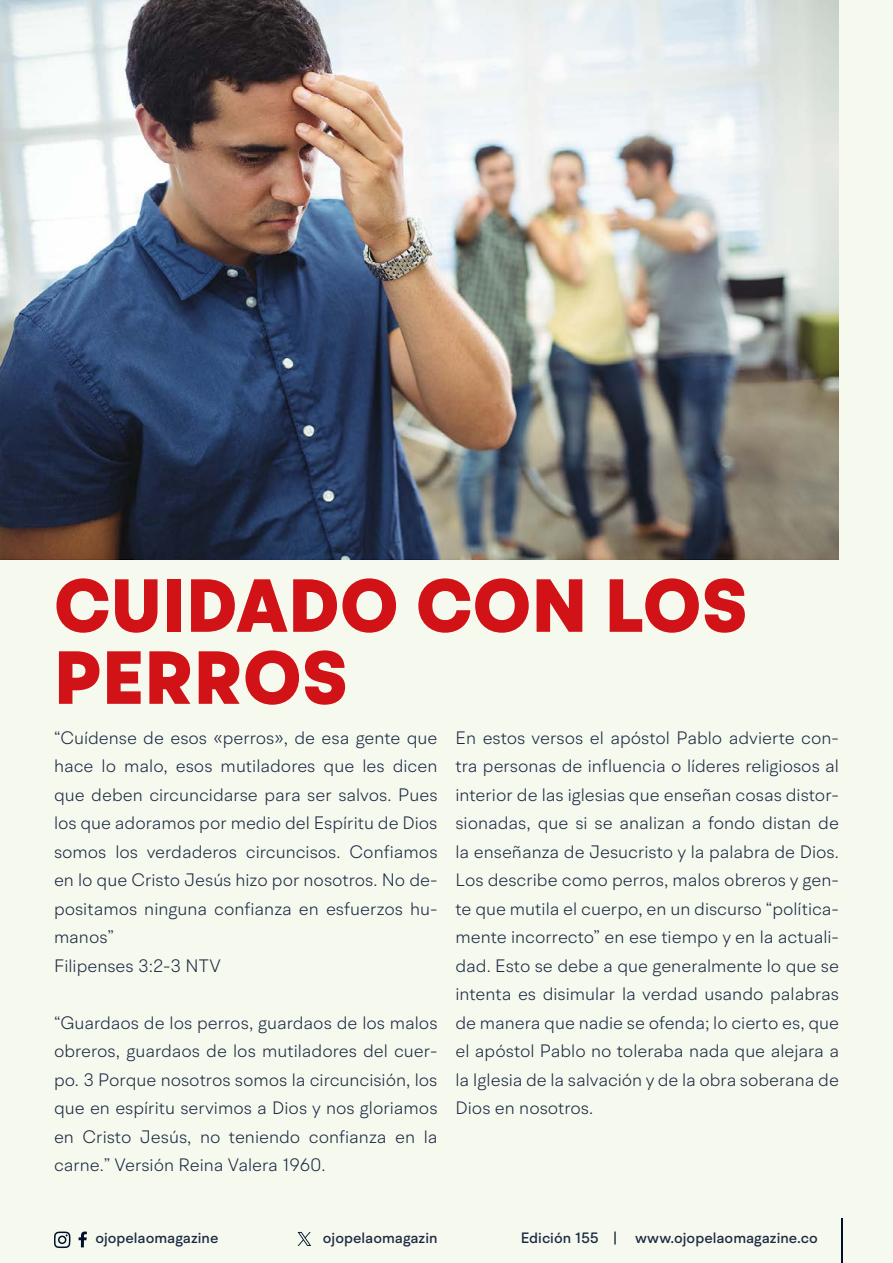
<style>
.page{position:relative;width:893px;height:1263px;background:#f6f9ee}
.page>*{position:absolute;margin:0;border:0;box-sizing:border-box;transform-origin:0 0}
.t1{font:900 75px/72px "BR Hendrix";letter-spacing:.005em;color:#d11217}
.t2{font:300 18px/28.5px "BR Hendrix";color:#1b2943;text-align:justify}
.t3{font:500 15px "BR Hendrix";color:#1b2943}
</style>
<div class="page">
<svg style="left:79px;top:1231px;width:8px;height:16px"></svg>
<svg style="left:54px;top:1231px;width:17px;height:17px"></svg>
<hr style="left:841px;top:1219px;width:1px;height:44px;background:#000f2b">
<svg style="left:298px;top:1232px;width:13px;height:14px"></svg>
<img style="left:0;top:0;width:839px;height:559px">
<h1 class="t1" style="left:54px;top:572px;width:694px">CUIDADO CON LOS<br>PERROS</h1>
<p class="t2" style="left:54px;top:723px;width:385px;text-align:left">“Cuídense de esos «perros», de esa gente que hace lo malo, esos mutiladores que les dicen que deben circuncidarse para ser salvos. Pues los que adoramos por medio del Espíritu de Dios somos los verdaderos circuncisos. Confiamos en lo que Cristo Jesús hizo por nosotros. No de&shy;positamos ninguna confianza en esfuerzos hu&shy;manos”<br>Filipenses 3:2-3 NTV</p>
<p class="t2" style="left:54px;top:1008px;width:385px">“Guardaos de los perros, guardaos de los malos obreros, guardaos de los mutiladores del cuer&shy;po. 3 Porque nosotros somos la circuncisión, los que en espíritu servimos a Dios y nos gloriamos en Cristo Jesús, no teniendo confianza en la carne.” Versión Reina Valera 1960.</p>
<p class="t2" style="left:455px;top:723px;width:385px">En estos versos el apóstol Pablo advierte con&shy;tra personas de influencia o líderes religiosos al interior de las iglesias que enseñan cosas distor&shy;sionadas, que si se analizan a fondo distan de la enseñanza de Jesucristo y la palabra de Dios.<br>Los describe como perros, malos obreros y gen&shy;te que mutila el cuerpo, en un discurso “política&shy;mente incorrecto” en ese tiempo y en la actuali&shy;dad. Esto se debe a que generalmente lo que se intenta es disimular la verdad usando palabras de manera que nadie se ofenda; lo cierto es, que el apóstol Pablo no toleraba nada que alejara a la Iglesia de la salvación y de la obra soberana de Dios en nosotros.</p>
<p class="t3" style="left:95px;top:1229px;width:125px">ojopelaomagazine</p>
<p class="t3" style="left:323px;top:1229px;width:116px">ojopelaomagazin</p>
<p class="t3" style="left:521px;top:1229px;width:299px">Edición 155 | www.ojopelaomagazine.co</p>
</div>
